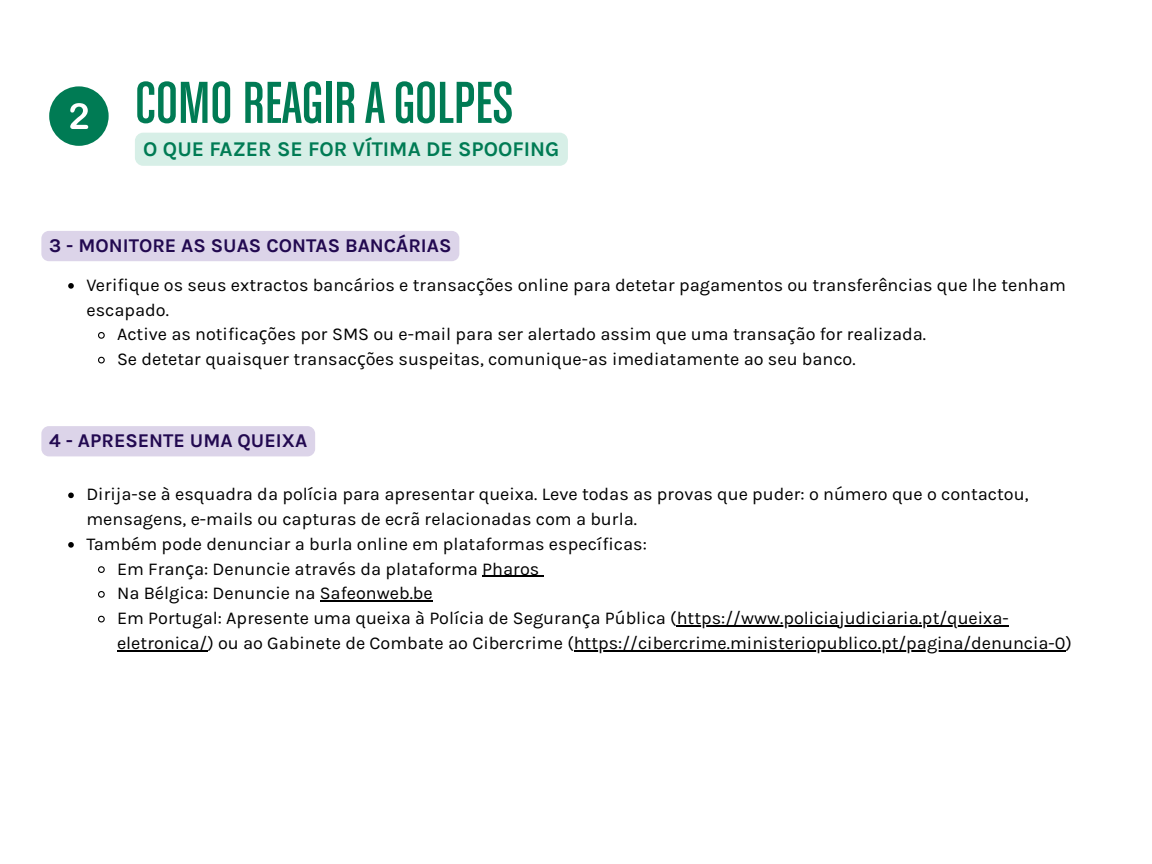
<style>
.page{position:relative;width:1152px;height:864px;background:#fff}
.page>*{position:absolute;margin:0;border:0;box-sizing:border-box;transform-origin:0 0}
.t1{font:63px "Chalet Comprime Cologne Eighty";color:#007b54}
.t2{font:700 21px "Karla";color:#007b54}
.t3{font:700 19.5px "Karla";color:#220950}
.t4{font:18px/24.8px "Karla";color:#000}
.s1{font-family:"Noto Sans"}
</style>
<div class="page">
<div style="left:41px;top:231px;width:418px;height:30px;background:#dcd4e9"></div>
<svg style="left:68px;top:283px;width:6px;height:6px"></svg>
<svg style="left:98px;top:332px;width:7px;height:7px"></svg>
<svg style="left:98px;top:356px;width:7px;height:8px"></svg>
<div style="left:41px;top:426px;width:274px;height:30px;background:#dcd4e9;border-radius:8px"></div>
<svg style="left:68px;top:493px;width:6px;height:5px"></svg>
<svg style="left:68px;top:542px;width:6px;height:6px"></svg>
<svg style="left:98px;top:566px;width:7px;height:7px"></svg>
<hr style="left:482px;top:576px;width:57px;height:1px;background:#000">
<svg style="left:98px;top:591px;width:7px;height:7px"></svg>
<hr style="left:320px;top:601px;width:113px;height:1px;background:#000">
<svg style="left:98px;top:615px;width:7px;height:8px"></svg>
<hr style="left:677px;top:625px;width:332px;height:1px;background:#000">
<hr style="left:117px;top:650px;width:90px;height:1px;background:#000">
<hr style="left:574px;top:650px;width:492px;height:1px;background:#000">
<div style="left:49px;top:86px;width:60px;height:60px;background:#007b54;border-radius:50%"></div>
<svg style="left:70px;top:103px;width:18px;height:26px"></svg>
<div style="left:135px;top:133px;width:433px;height:33px;background:#d7efe7"></div>
<p class="t1" style="left:135px;top:79px;width:380px">COMO REAGIRAGOLPES</p>
<p class="t2" style="left:143px;top:137px;width:418px">O QUE FAZER SE FOR VÍTIMA DE SPOOFING</p>
<h1 class="t3" style="left:49px;top:234px;width:404px">3 - MONITORE AS SUAS CONTAS BANCÁRIAS</h1>
<h2 class="t4" style="left:86px;top:273px;width:981px">Verifique os seus extractos bancários e transac<span class="s1">ç</span>ões online para detetar pagamentos ou transferências que lhe tenham escapado.</h2>
<h2 class="t4" style="left:117px;top:322px;width:811px">Active as notifica<span class="s1">ç</span>ões por SMS ou e-mail para ser alertado assim que uma transa<span class="s1">ç</span>ão for realizada.</h2>
<p class="t4" style="left:117px;top:347px;width:740px">Se detetar quaisquer transac<span class="s1">ç</span>ões suspeitas, comunique-as imediatamente ao seu banco.</p>
<p class="t3" style="left:49px;top:429px;width:260px">4 - APRESENTE UMA QUEIXA</p>
<p class="t4" style="left:86px;top:482px;width:944px">Dirija-se à esquadra da polícia para apresentar queixa. Leve todas as provas que puder: o número que o contactou, mensagens, e-mails ou capturas de ecrã relacionadas com a burla.</p>
<h2 class="t4" style="left:86px;top:532px;width:562px">Também pode denunciar a burla online em plataformas específicas:</h2>
<p class="t4" style="left:117px;top:556px;width:424px">Em Fran<span class="s1">ç</span>a: Denuncie através da plataforma Pharos</p>
<p class="t4" style="left:117px;top:581px;width:317px">Na Bélgica: Denuncie na Safeonweb.be</p>
<p class="t4" style="left:117px;top:606px;width:893px">Em Portugal: Apresente uma queixa à Polícia de Seguran<span class="s1">ç</span>a Pública (https://www.policiajudiciaria.pt/queixa-</p>
<p class="t4" style="left:117px;top:631px;width:956px">eletronica/) ou ao Gabinete de Combate ao Cibercrime (https://cibercrime.ministeriopublico.pt/pagina/denuncia-0)</p>
</div>
